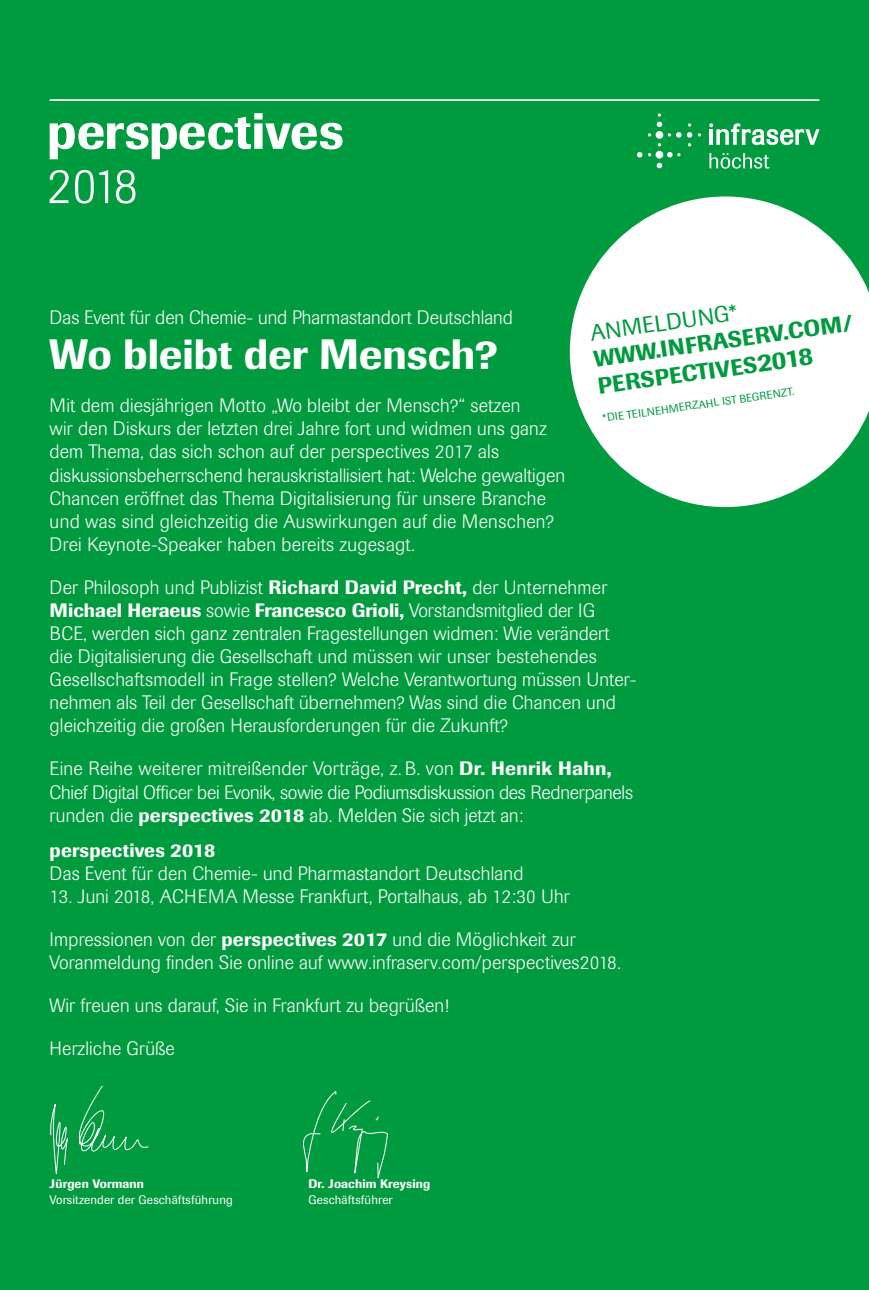
<style>
.page{position:relative;width:869px;height:1290px;background:#fff}
.page>*{position:absolute;margin:0;border:0;box-sizing:border-box;transform-origin:0 0}
.t1{font:500 42px "Imago BQ";letter-spacing:-.005em;color:#fff}
.t2{font:500 22.75px/27.8px "Imago BQ";color:#009b3e}
.t3{font:22.75px "Imago BQ";color:#009b3e}
.t4{font:300 19.25px/23.1px "Imago BQ";letter-spacing:.01em;color:#fff}
.t5{font:300 19.25px/23.1px "Imago BQ";letter-spacing:-.01em;color:#fff}
.t6{font:500 19.25px "Imago BQ";letter-spacing:.01em;color:#fff}
.t7{font:12.25px "Imago BQ";letter-spacing:.01em;color:#fff}
.t8{font:500 12.25px "Imago BQ";letter-spacing:.01em;color:#fff}
.t9{font:11.2px "Imago BQ";color:#009b3e}
.s1{font-weight:500}
.s2{font-size:25.38px}
</style>
<div class="page">
<div style="left:0;top:0;width:868px;height:1290px;background:#009b3e"></div>
<svg style="left:50px;top:1085px;width:99px;height:89px"></svg>
<svg style="left:303px;top:1091px;width:85px;height:88px"></svg>
<svg style="left:709px;top:123px;width:110px;height:22px"></svg>
<svg style="left:709px;top:153px;width:60px;height:16px"></svg>
<svg style="left:637px;top:152px;width:43px;height:16px"></svg>
<div style="left:655px;top:151px;width:8px;height:8px;background:#fff;border-radius:50%"></div>
<svg style="left:647px;top:113px;width:53px;height:33px"></svg>
<svg style="left:569px;top:196px;width:299px;height:311px;fill:#fff"></svg>
<hr style="left:50px;top:99px;width:769px;height:2px;background:#fff">
<svg style="left:50px;top:113px;width:292px;height:46px"></svg>
<svg style="left:50px;top:170px;width:19px;height:33px"></svg>
<svg style="left:75px;top:170px;width:33px;height:33px"></svg>
<svg style="left:116px;top:170px;width:19px;height:34px"></svg>
<p class="t3" style="left:588px;top:320px;width:149px;rotate:-8deg">ANMELDUNG*</p>
<p class="t4" style="left:50px;top:306px;width:464px">Das Event für den Chemie- und Pharmastandort Deutschland</p>
<h1 class="t1" style="left:50px;top:329px;width:449px">Wo bleibt der Mensch?</h1>
<p class="t4" style="left:50px;top:394px;width:516px">Mit dem diesjährigen Motto „Wo bleibt der Mensch?“ setzen<br>wir den Diskurs der letzten drei Jahre fort und widmen uns ganz dem Thema, das sich schon auf der perspectives 2017 als diskussionsbeherrschend herauskristallisiert hat: Welche gewaltigen Chancen eröffnet das Thema Digitalisierung für unsere Branche und was sind gleichzeitig die Auswirkungen auf die Menschen?<br>Drei Keynote-Speaker haben bereits zugesagt.</p>
<p class="t4" style="left:50px;top:576px;width:588px">Der Philosoph und Publizist <span class="s1">Richard David Precht,</span> der Unternehmer <span class="s1">Michael Heraeus</span> sowie <span class="s1">Francesco Grioli,</span> Vorstandsmitglied der IG BCE, werden sich ganz zentralen Fragestellungen widmen: Wie verändert die Digitalisierung die Gesellschaft und müssen wir unser bestehendes Gesellschaftsmodell in Frage stellen? Welche Verantwortung müssen Unter&shy;nehmen als Teil der Gesellschaft übernehmen? Was sind die Chancen und gleichzeitig die großen Herausforderungen für die Zukunft?</p>
<p class="t5" style="left:50px;top:757px;width:584px">Eine Reihe weiterer mitreißender Vorträge, z. B. von <span class="s1">Dr. Henrik Hahn,<br></span>Chief Digital Officer bei Evonik, sowie die Podiumsdiskussion des Rednerpanels runden die <span class="s1">perspectives 2018</span> ab. Melden Sie sich jetzt an:</p>
<p class="t6" style="left:50px;top:839px;width:167px">perspectives 2018</p>
<p class="t4" style="left:50px;top:862px;width:475px">Das Event für den Chemie- und Pharmastandort Deutschland</p>
<p class="t4" style="left:50px;top:885px;width:521px">13. Juni 2018, ACHEMA Messe Frankfurt, Portalhaus, ab 12:30 Uhr</p>
<p class="t4" style="left:50px;top:928px;width:572px">Impressionen von der <span class="s1">perspectives 2017</span> und die Möglichkeit zur<br>Voranmeldung finden Sie online auf www.infraserv.com/perspectives2018.</p>
<p class="t4" style="left:50px;top:994px;width:401px">Wir freuen uns darauf, Sie in Frankfurt zu begrüßen!</p>
<p class="t4" style="left:50px;top:1037px;width:126px">Herzliche Grüße</p>
<p class="t2" style="left:592px;top:345px;width:262px;rotate:-8deg">WWW.INFRASERV.COM/<br>PERSPECTIVES<span class="s2">2018</span></p>
<p class="t9" style="left:601px;top:412px;width:195px;rotate:-8deg">*DIE TEILNEHMERZAHL IST BEGRENZT.</p>
<p class="t8" style="left:50px;top:1176px;width:96px">Jürgen Vormann</p>
<p class="t7" style="left:50px;top:1192px;width:184px">Vorsitzender der Geschäftsführung</p>
<p class="t8" style="left:308px;top:1176px;width:123px">Dr. Joachim Kreysing</p>
<p class="t7" style="left:308px;top:1192px;width:86px">Geschäftsführer</p>
</div>
